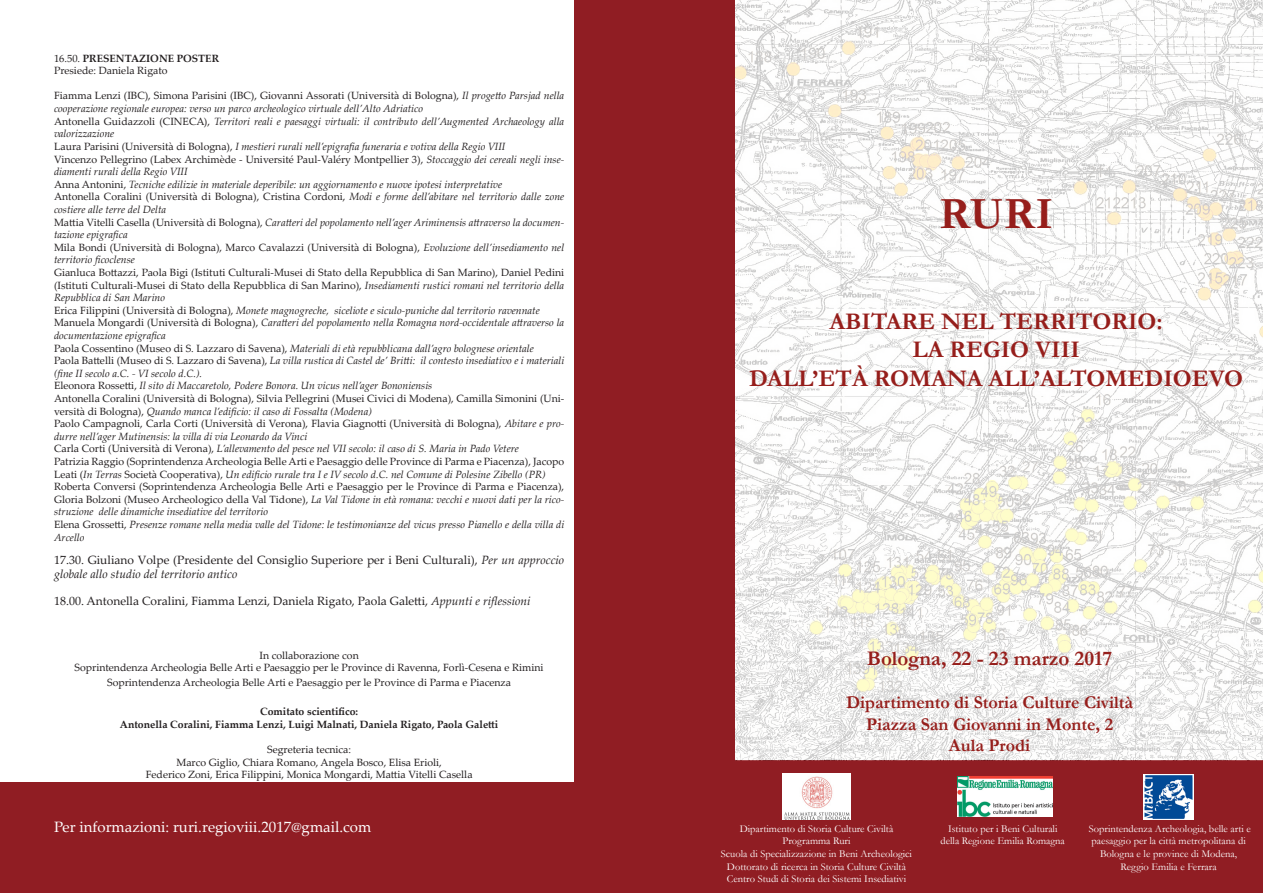
<style>
.page{position:relative;width:1263px;height:893px;background:#fff}
.page>*{position:absolute;margin:0;border:0;box-sizing:border-box;transform-origin:0 0}
.t1{font:700 45px "Garamond";color:#961e1b}
.t2{font:700 24px "Garamond";color:#961e1b}
.t3{font:700 21px "Garamond";color:#961e1b}
.t4{font:700 18px "Garamond";color:#961e1b}
.t5{font:15px "Palatino Linotype";color:#fff}
.t6{font:12px/14.4px "Palatino Linotype";color:#231f20}
.t7{font:10.5px/12.6px "Palatino Linotype";color:#231f20}
.t8{font:italic 10.5px/12.6px "Palatino Linotype";color:#231f20}
.t9{font:10.5px/12.6px "Garamond";color:#fff}
.t10{font:700 10.5px "Palatino Linotype";color:#231f20}
.s1{font-weight:400}
.s2{font-style:normal}
.s3{font-style:italic}
</style>
<div class="page">
<div style="left:716px;top:760px;width:547px;height:133px;background:#901d23"></div>
<img style="left:734px;top:0;width:529px;height:760px">
<div style="left:625px;top:0;width:109px;height:893px;background:#901d23"></div>
<img style="left:782px;top:774px;width:69px;height:45px">
<img style="left:958px;top:777px;width:94px;height:40px">
<img style="left:1143px;top:774px;width:50px;height:45px">
<div style="left:0;top:782px;width:625px;height:111px;background:#901d23"></div>
<div style="left:574px;top:0;width:51px;height:839px;background:#901d23"></div>
<p class="t10" style="left:54px;top:51px;width:167px"><span class="s1">16.50.</span> PRESENTAZIONE POSTER</p>
<p class="t7" style="left:54px;top:64px;width:115px">Presiede: Daniela Rigato</p>
<p class="t8" style="left:54px;top:89px;width:512px"><span class="s2">Fiamma Lenzi (IBC), Simona Parisini (IBC), Giovanni Assorati (Università di Bologna),</span> Il progetto Parsjad nella cooperazione regionale europea: verso un parco archeologico virtuale dell’Alto Adriatico</p>
<p class="t8" style="left:54px;top:114px;width:512px"><span class="s2">Antonella Guidazzoli (CINECA),</span> Territori reali e paesaggi virtuali: il contributo dell’Augmented Archaeology alla valorizzazione</p>
<p class="t8" style="left:54px;top:140px;width:453px"><span class="s2">Laura Parisini (Università di Bologna),</span> I mestieri rurali nell’epigrafia funeraria e votiva della Regio VIII</p>
<p class="t7" style="left:54px;top:152px;width:512px">Vincenzo Pellegrino (Labex Archimède - Université Paul-Valéry Montpellier 3), <span class="s3">Stoccaggio dei cereali negli inse&shy;diamenti rurali della Regio VIII</span></p>
<p class="t8" style="left:54px;top:177px;width:450px"><span class="s2">Anna Antonini,</span> Tecniche edilizie in materiale deperibile: un aggiornamento e nuove ipotesi interpretative</p>
<p class="t8" style="left:54px;top:190px;width:512px"><span class="s2">Antonella Coralini (Università di Bologna), Cristina Cordoni,</span> Modi e forme dell’abitare nel territorio dalle zone costiere alle terre del Delta</p>
<p class="t8" style="left:54px;top:215px;width:512px"><span class="s2">Mattia Vitelli Casella (Università di Bologna),</span> Caratteri del popolamento nell’ager Ariminensis attraverso la documen&shy;tazione epigrafica</p>
<p class="t7" style="left:54px;top:240px;width:512px">Mila Bondi (Università di Bologna), Marco Cavalazzi (Università di Bologna), <span class="s3">Evoluzione dell’insediamento nel territorio ficoclense</span></p>
<p class="t7" style="left:54px;top:266px;width:512px;text-align:justify">Gianluca Bottazzi, Paola Bigi (Istituti Culturali-Musei di Stato della Repubblica di San Marino), Daniel Pedini (Istituti Culturali-Musei di Stato della Repubblica di San Marino), <span class="s3">Insediamenti rustici romani nel territorio della Repubblica di San Marino</span></p>
<p class="t8" style="left:54px;top:303px;width:487px"><span class="s2">Erica Filippini (Università di Bologna),</span> Monete magnogreche, siceliote e siculo-puniche dal territorio ravennate</p>
<p class="t8" style="left:54px;top:316px;width:512px"><span class="s2">Manuela Mongardi (Università di Bologna),</span> Caratteri del popolamento nella Romagna nord-occidentale attraverso la documentazione epigrafica</p>
<p class="t8" style="left:54px;top:341px;width:481px"><span class="s2">Paola Cossentino (Museo di S. Lazzaro di Savena),</span> Materiali di età repubblicana dall’agro bolognese orientale</p>
<p class="t8" style="left:54px;top:354px;width:512px"><span class="s2">Paola Battelli (Museo di S. Lazzaro di Savena),</span> La villa rustica di Castel de’ Britti: il contesto insediativo e i materiali (fine II secolo a.C. - VI secolo d.C.).</p>
<p class="t8" style="left:54px;top:379px;width:380px"><span class="s2">Eleonora Rossetti,</span> Il sito di Maccaretolo, Podere Bonora. Un vicus nell’ager Bononiensis</p>
<p class="t7" style="left:54px;top:392px;width:512px">Antonella Coralini (Università di Bologna), Silvia Pellegrini (Musei Civici di Modena), Camilla Simonini (Uni&shy;versità di Bologna), <span class="s3">Quando manca l’edificio: il caso di Fossalta (Modena)</span></p>
<p class="t7" style="left:54px;top:417px;width:512px">Paolo Campagnoli, Carla Corti (Università di Verona), Flavia Giagnotti (Università di Bologna), <span class="s3">Abitare e pro&shy;durre nell’ager Mutinensis: la villa di via Leonardo da Vinci</span></p>
<p class="t8" style="left:54px;top:442px;width:466px"><span class="s2">Carla Corti (Università di Verona),</span> L’allevamento del pesce nel VII secolo: il caso di S. Maria in Pado Vetere</p>
<p class="t7" style="left:54px;top:455px;width:512px">Patrizia Raggio (Soprintendenza Archeologia Belle Arti e Paesaggio delle Province di Parma e Piacenza), Jacopo<br>Leati (<span class="s3">In Terras</span> Società Cooperativa), <span class="s3">Un edificio rurale tra I e IV secolo d.C. nel Comune di Polesine Zibello (PR)</span></p>
<p class="t7" style="left:54px;top:480px;width:512px;text-align:justify">Roberta Conversi (Soprintendenza Archeologia Belle Arti e Paesaggio per le Province di Parma e Piacenza), Gloria Bolzoni (Museo Archeologico della Val Tidone), <span class="s3">La Val Tidone in età romana: vecchi e nuovi dati per la rico&shy;struzione delle dinamiche insediative del territorio</span></p>
<p class="t8" style="left:54px;top:518px;width:512px"><span class="s2">Elena Grossetti,</span> Presenze romane nella media valle del Tidone: le testimonianze del vicus presso Pianello e della villa di<br>Arcello</p>
<p class="t6" style="left:54px;top:552px;width:512px">17.30. Giuliano Volpe (Presidente del Consiglio Superiore per i Beni Culturali), <span class="s3">Per un approccio globale allo studio del territorio antico</span></p>
<p class="t6" style="left:54px;top:594px;width:478px">18.00. Antonella Coralini, Fiamma Lenzi, Daniela Rigato, Paola Galetti, <span class="s3">Appunti e riflessioni</span></p>
<p class="t7" style="left:259px;top:648px;width:101px">In collaborazione con</p>
<p class="t7" style="left:75px;top:661px;width:470px">Soprintendenza Archeologia Belle Arti e Paesaggio per le Province di Ravenna, Forlì-Cesena e Rimini</p>
<p class="t7" style="left:107px;top:675px;width:405px">Soprintendenza Archeologia Belle Arti e Paesaggio per le Province di Parma e Piacenza</p>
<p class="t10" style="left:260px;top:704px;width:100px">Comitato scientifico:</p>
<p class="t10" style="left:120px;top:717px;width:380px">Antonella Coralini, Fiamma Lenzi, Luigi Malnati, Daniela Rigato, Paola Galetti</p>
<p class="t7" style="left:267px;top:743px;width:85px">Segreteria tecnica:</p>
<p class="t7" style="left:176px;top:755px;width:267px">Marco Giglio, Chiara Romano, Angela Bosco, Elisa Erioli,</p>
<p class="t7" style="left:146px;top:768px;width:328px">Federico Zoni, Erica Filippini, Monica Mongardi, Mattia Vitelli Casella</p>
<p class="t5" style="left:54px;top:816px;width:319px">Per informazioni: ruri.regioviii.2017@gmail.com</p>
<p class="t1" style="left:939px;top:183px;width:115px">RURI</p>
<p class="t2" style="left:829px;top:305px;width:335px">ABITARE NEL TERRITORIO:</p>
<p class="t2" style="left:912px;top:334px;width:169px">LA REGIO VIII</p>
<p class="t2" style="left:749px;top:362px;width:496px">DALL’ETÀ ROMANA ALL’ALTOMEDIOEVO</p>
<p class="t3" style="left:867px;top:644px;width:247px">Bologna, 22 - 23 marzo 2017</p>
<p class="t4" style="left:846px;top:690px;width:289px">Dipartimento di Storia Culture Civiltà</p>
<p class="t4" style="left:866px;top:712px;width:249px">Piazza San Giovanni in Monte, 2</p>
<p class="t4" style="left:949px;top:733px;width:83px">Aula Prodi</p>
<p class="t9" style="left:740px;top:822px;width:155px">Dipartimento di Storia Culture Civiltà</p>
<p class="t9" style="left:782px;top:834px;width:69px">Programma Ruri</p>
<p class="t9" style="left:721px;top:847px;width:193px">Scuola di Specializzazione in Beni Archeologici</p>
<p class="t9" style="left:727px;top:860px;width:180px">Dottorato di ricerca in Storia Culture Civiltà</p>
<p class="t9" style="left:727px;top:872px;width:181px">Centro Studi di Storia dei Sistemi Insediativi</p>
<p class="t9" style="left:948px;top:822px;width:111px">Istituto per i Beni Culturali</p>
<p class="t9" style="left:940px;top:834px;width:126px">della Regione Emilia Romagna</p>
<p class="t9" style="left:1089px;top:822px;width:164px">Soprintendenza Archeologia, belle arti e paesaggio per la città metropolitana di</p>
<p class="t9" style="left:1100px;top:847px;width:138px">Bologna e le province di Modena,</p>
<p class="t9" style="left:1120px;top:860px;width:98px">Reggio Emilia e Ferrara</p>
</div>
